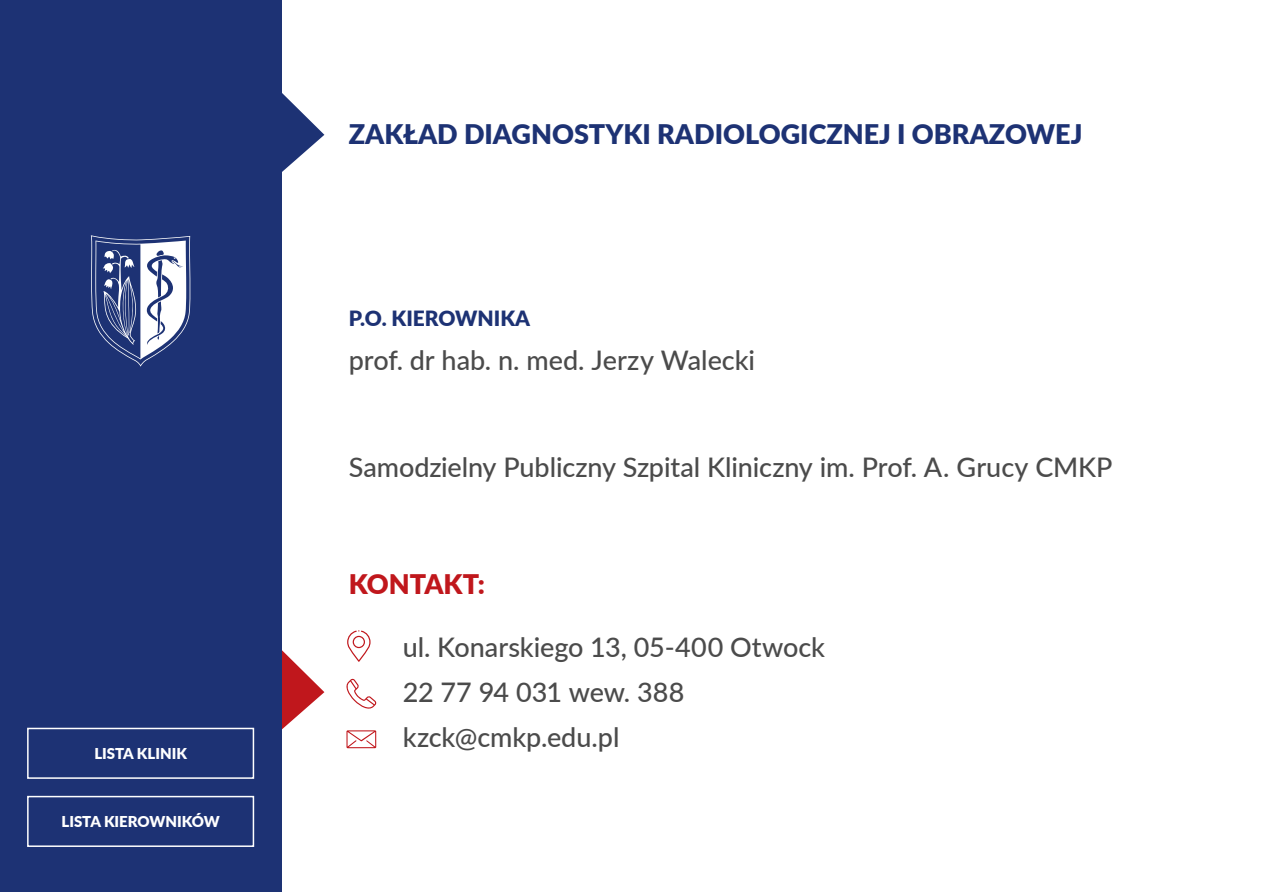
<style>
.page{position:relative;width:1263px;height:893px;background:#fff}
.page>*{position:absolute;margin:0;border:0;box-sizing:border-box;transform-origin:0 0}
.t1{font:500 27px/45px "Lato";letter-spacing:-.005em;color:#4b4b4b}
.t2{font:900 27px "Lato";color:#1d3274}
.t3{font:900 27px "Lato";color:#c0171c}
.t4{font:900 21px "Lato";color:#1d3274}
.t5{font:900 15px "Lato";color:#fff}
</style>
<div class="page">
<svg style="left:281px;top:611px;width:43px;height:156px"></svg>
<svg style="left:281px;top:54px;width:43px;height:155px"></svg>
<div style="left:0;top:1px;width:281px;height:891px;background:#1d3274"></div>
<svg style="left:346px;top:678px;width:31px;height:31px"></svg>
<svg style="left:346px;top:730px;width:30px;height:18px"></svg>
<svg style="left:347px;top:630px;width:23px;height:32px"></svg>
<div style="left:27px;top:728px;width:227px;height:51px;border:2px solid #fff"></div>
<div style="left:27px;top:796px;width:227px;height:51px;border:2px solid #fff"></div>
<svg style="left:91px;top:235px;width:100px;height:132px"></svg>
<p class="t5" style="left:94px;top:743px;width:94px">LISTA KLINIK</p>
<p class="t5" style="left:61px;top:811px;width:160px">LISTA KIEROWNIKÓW</p>
<p class="t2" style="left:349px;top:113px;width:735px">ZAKŁAD DIAGNOSTYKI RADIOLOGICZNEJ I OBRAZOWEJ</p>
<p class="t4" style="left:349px;top:303px;width:183px">P.O. KIEROWNIKA</p>
<p class="t1" style="left:349px;top:337px;width:408px">prof. dr hab. n. med. Jerzy Walecki</p>
<p class="t1" style="left:349px;top:443px;width:765px">Samodzielny Publiczny Szpital Kliniczny im. Prof. A. Grucy CMKP</p>
<p class="t3" style="left:349px;top:564px;width:138px">KONTAKT:</p>
<p class="t1" style="left:403px;top:624px;width:424px">ul. Konarskiego 13, 05-400 Otwock<br>22 77 94 031 wew. 388 kzck@cmkp.edu.pl</p>
</div>
